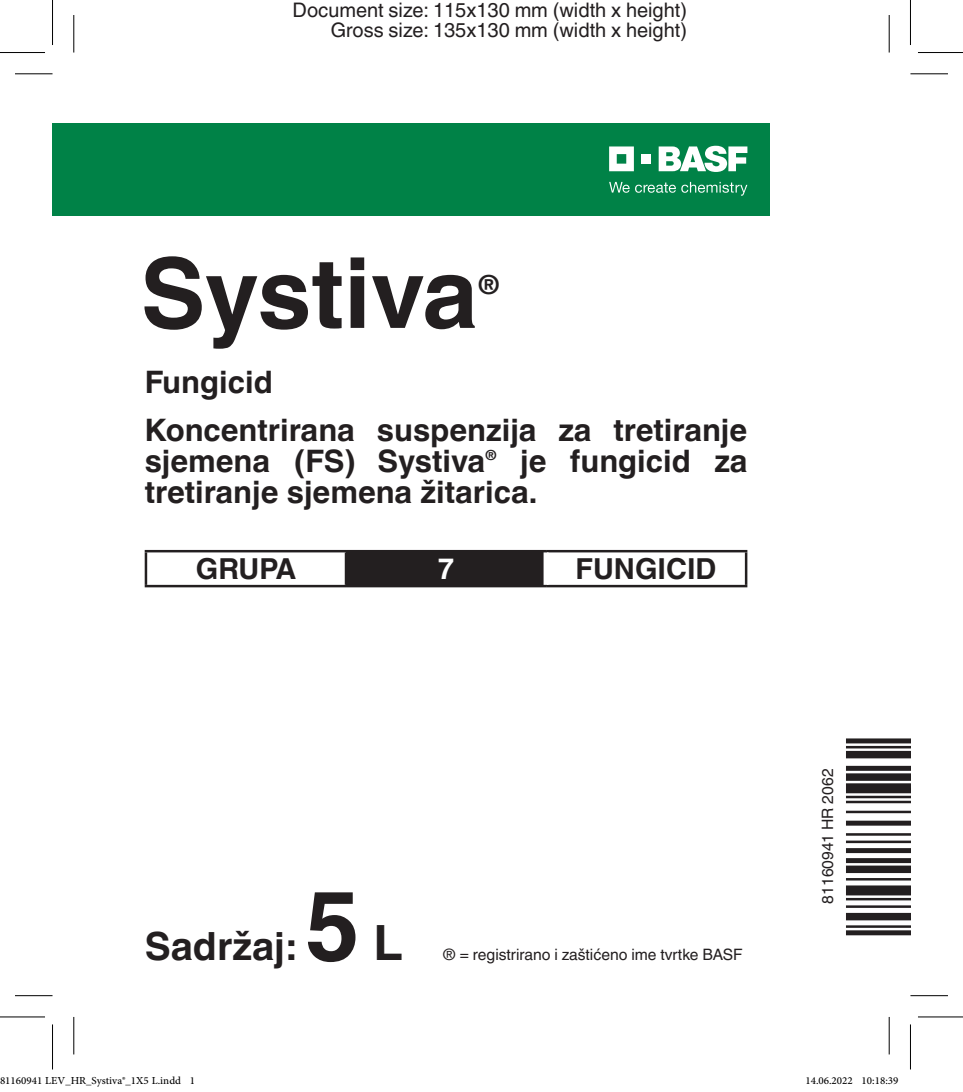
<style>
.page{position:relative;width:963px;height:1092px;background:#fff}
.page>*{position:absolute;margin:0;border:0;box-sizing:border-box;transform-origin:0 0}
.t1{font:700 97px "Helvetica Linotype";letter-spacing:-.005em;color:#231f20}
.t2{font:700 38.75px "Helvetica Linotype";color:#231f20}
.t3{font:700 31px/48.5px "Helvetica Linotype";color:#231f20}
.t4{font:700 29px "Helvetica Linotype";color:#231f20}
.t5{font:700 29px "Helvetica Linotype";color:#fff}
.t6{font:700 26.25px "Helvetica Linotype";color:#231f20}
.t7{font:20px/20px "Helvetica Linotype";color:#231f20;text-align:right}
.t8{font:15.75px "Helvetica Linotype";color:#231f20}
.t9{font:15px "Adobe Arabic";color:#000}
.t10{font:700 14px "Helvetica Linotype";color:#231f20}
.s1{font-size:48.5px}
</style>
<div class="page">
<svg style="left:147px;top:552px;width:597px;height:32px"></svg>
<div style="left:346px;top:551px;width:200px;height:35px;background:#231f20"></div>
<hr style="left:145px;top:550px;width:201px;height:2px;background:#231f20">
<hr style="left:145px;top:552px;width:2px;height:32px;background:#231f20">
<hr style="left:145px;top:584px;width:201px;height:3px;background:#231f20">
<hr style="left:346px;top:550px;width:200px;height:2px;background:#231f20">
<hr style="left:345px;top:552px;width:2px;height:32px;background:#231f20">
<hr style="left:346px;top:584px;width:200px;height:3px;background:#231f20">
<hr style="left:546px;top:550px;width:201px;height:2px;background:#231f20">
<hr style="left:744px;top:552px;width:3px;height:32px;background:#231f20">
<hr style="left:546px;top:584px;width:201px;height:3px;background:#231f20">
<div style="left:543px;top:552px;width:5px;height:32px;background:#fff"></div>
<div style="left:52px;top:123px;width:718px;height:92px;background:#008247"></div>
<svg style="left:658px;top:146px;width:89px;height:26px"></svg>
<svg style="left:609px;top:146px;width:25px;height:25px"></svg>
<div style="left:641px;top:154px;width:10px;height:10px;background:#fff"></div>
<svg style="left:609px;top:182px;width:20px;height:11px"></svg>
<svg style="left:635px;top:182px;width:112px;height:14px"></svg>
<svg style="left:15px;top:996px;width:37px;height:1px"></svg>
<svg style="left:910px;top:996px;width:37px;height:1px"></svg>
<hr style="left:15px;top:73px;width:37px;height:1px;background:#000">
<hr style="left:910px;top:73px;width:37px;height:1px;background:#000">
<hr style="left:15px;top:995px;width:37px;height:1px;background:#000">
<hr style="left:910px;top:995px;width:37px;height:1px;background:#000">
<hr style="left:73px;top:15px;width:1px;height:38px;background:#000">
<hr style="left:73px;top:1016px;width:1px;height:38px;background:#000">
<hr style="left:888px;top:15px;width:1px;height:38px;background:#000">
<hr style="left:888px;top:1016px;width:1px;height:38px;background:#000">
<hr style="left:0;top:52px;width:45px;height:1px;background:#000">
<hr style="left:917px;top:52px;width:45px;height:1px;background:#000">
<hr style="left:0;top:1016px;width:45px;height:1px;background:#000">
<hr style="left:917px;top:1016px;width:45px;height:1px;background:#000">
<hr style="left:52px;top:0;width:1px;height:45px;background:#000">
<hr style="left:52px;top:1024px;width:1px;height:45px;background:#000">
<hr style="left:910px;top:0;width:1px;height:45px;background:#000">
<hr style="left:910px;top:1024px;width:1px;height:45px;background:#000">
<p class="t7" style="left:292px;top:0;width:396px">Document size: 115x130 mm (width x height)<br>Gross size: 135x130 mm (width x height)</p>
<h1 class="t1" style="left:140px;top:237px;width:339px">Systiva</h1>
<p class="t6" style="left:477px;top:269px;width:24px">®</p>
<p class="t3" style="left:145px;top:357px;width:604px">Fungicid<br>Koncentrirana suspenzija za tretiranje</p>
<p class="t3" style="left:145px;top:437px;width:342px">sjemena (FS) Systiva</p>
<p class="t10" style="left:485px;top:446px;width:13px">®</p>
<p class="t3" style="left:145px;top:446px;width:604px;line-height:31px;text-indent:375px">je fungicid za tretiranje sjemena žitarica.</p>
<p class="t4" style="left:196px;top:552px;width:102px">GRUPA</p>
<p class="t5" style="left:437px;top:552px;width:18px">7</p>
<p class="t4" style="left:575px;top:552px;width:142px">FUNGICID</p>
<p class="t2" style="left:145px;top:924px;width:153px">Sadržaj:</p>
<h1 class="t1" style="left:304px;top:869px;width:99px">5 <span class="s1">L</span></h1>
<p class="t8" style="left:442px;top:945px;width:302px">® = registrirano i zaštićeno ime tvrtke BASF</p>
<p class="t8" style="left:818px;top:903px;width:136px;rotate:-90deg">81160941 HR 2062</p>
<p class="t9" style="left:0;top:1070px;width:196px">81160941 LEV_HR_Systiva®_1X5 L.indd 1</p>
<p class="t9" style="left:805px;top:1070px;width:94px">14.06.2022 10:18:39</p>
</div>
